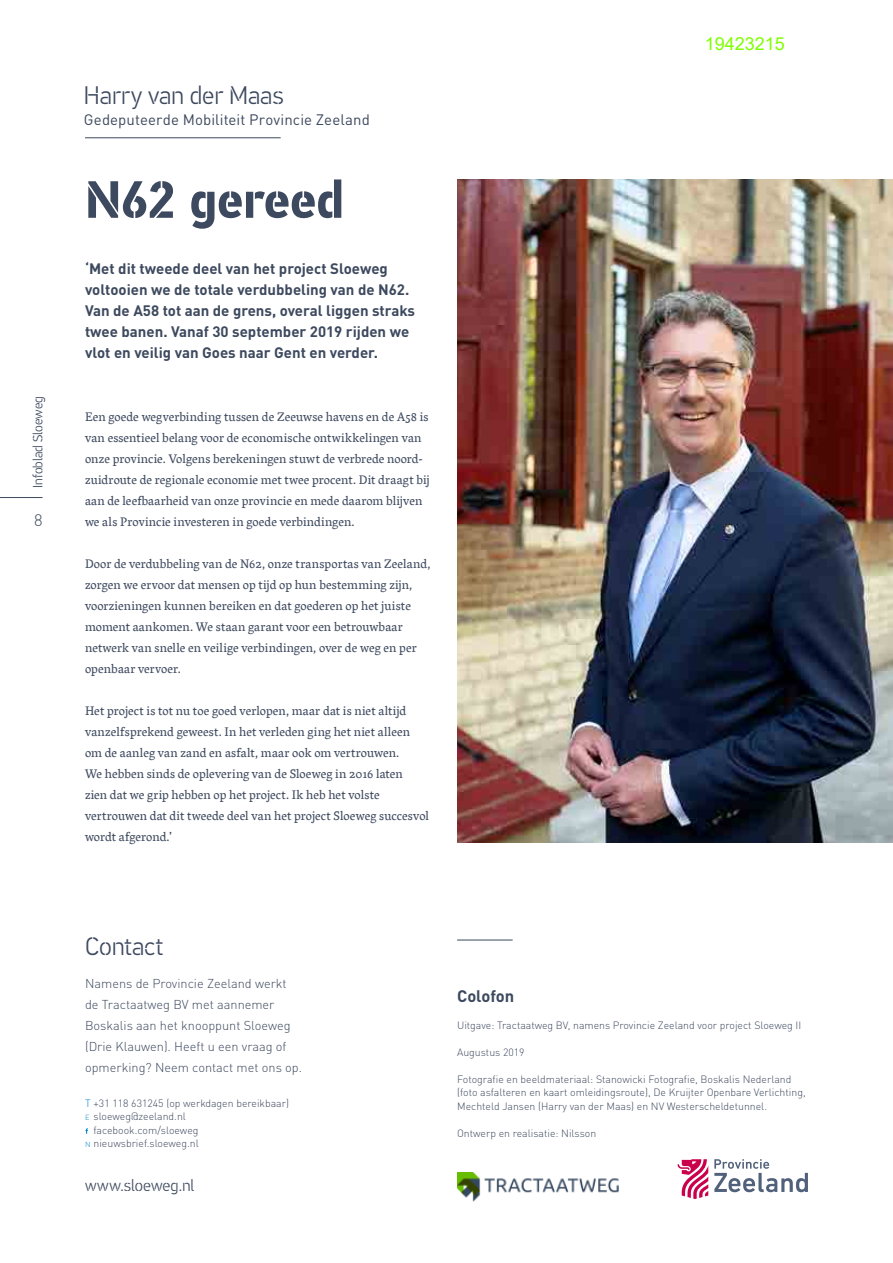
<style>
.page{position:relative;width:893px;height:1263px;background:#fff}
.page>*{position:absolute;margin:0;border:0;box-sizing:border-box;transform-origin:0 0}
.t1{font:700 52.5px "PF Din Stencil";letter-spacing:-.01em;color:#3d495e}
.t2{font:300 25.5px "PF Din Stencil";color:#3d495e}
.t3{font:18px "Arial";color:#7fff00}
.t4{font:300 16.5px "PF Din Stencil";color:#3d495e}
.t5{font:700 16.5px "DINOT";color:#3d495e}
.t6{font:300 16.5px "DINOT";color:#3d495e}
.Intro{font:700 15px/21px "DINOT";color:#3d495e}
.t7{font:15px "DIN Pro";letter-spacing:.005em;color:#3d495e}
.t8{font:300 13.5px "PF Din Stencil";color:#3d495e}
.t9{font:12.75px/21px "Vesper Pro";letter-spacing:.005em;color:#3d495e}
.Naam_tabel_figuur{font:300 12.75px/21px "DINOT";color:#3d495e}
.platte_tekst{font:300 10.5px/13.5px "DINOT";color:#3d495e}
.s1{color:#0086ce}
.s2{font-size:7.35px;color:#0086ce}
</style>
<div class="page">
<svg style="left:714px;top:1159px;width:94px;height:33px"></svg>
<svg style="left:677px;top:1159px;width:31px;height:40px"></svg>
<img style="left:457px;top:1172px;width:162px;height:30px">
<hr style="left:457px;top:940px;width:56px;height:1px;background:#3d495e">
<svg style="left:86px;top:1128px;width:2px;height:6px"></svg>
<img style="left:457px;top:180px;width:436px;height:663px">
<hr style="left:85px;top:138px;width:196px;height:1px;background:#3d495e">
<hr style="left:0;top:497px;width:43px;height:1px;background:#3d495e">
<p class="t8" style="left:30px;top:488px;width:93px;rotate:-90deg">Infoblad Sloeweg</p>
<p class="t6" style="left:34px;top:510px;width:10px">8</p>
<p class="t2" style="left:84px;top:81px;width:201px">Harry van der Maas</p>
<p class="t7" style="left:84px;top:110px;width:287px">Gedeputeerde Mobiliteit Provincie Zeeland</p>
<h2 class="t1" style="left:85px;top:168px;width:260px">N62 gereed</h2>
<p class="Intro" style="left:85px;top:258px;width:331px">‘Met dit tweede deel van het project Sloeweg voltooien we de totale verdubbeling van de N62.<br>Van de A58 tot aan de grens, overal liggen straks twee banen. Vanaf 30 september 2019 rijden we vlot en veilig van Goes naar Gent en verder.</p>
<p class="t9" style="left:85px;top:406px;width:346px">Een goede wegverbinding tussen de Zeeuwse havens en de A58 is van essentieel belang voor de economische ontwikkelingen van onze provincie. Volgens berekeningen stuwt de verbrede noord&shy;zuidroute de regionale economie met twee procent. Dit draagt bij aan de leefbaarheid van onze provincie en mede daarom blijven we als Provincie investeren in goede verbindingen.</p>
<p class="t9" style="left:85px;top:553px;width:347px">Door de verdubbeling van de N62, onze transportas van Zeeland, zorgen we ervoor dat mensen op tijd op hun bestemming zijn, voorzieningen kunnen bereiken en dat goederen op het juiste moment aankomen. We staan garant voor een betrouwbaar netwerk van snelle en veilige verbindingen, over de weg en per openbaar vervoer.</p>
<p class="t9" style="left:85px;top:700px;width:345px">Het project is tot nu toe goed verlopen, maar dat is niet altijd vanzelfsprekend geweest. In het verleden ging het niet alleen om de aanleg van zand en asfalt, maar ook om vertrouwen.<br>We hebben sinds de oplevering van de Sloeweg in 2016 laten<br>zien dat we grip hebben op het project. Ik heb het volste vertrouwen dat dit tweede deel van het project Sloeweg succesvol wordt afgerond.’</p>
<h3 class="t3" style="left:705px;top:31px;width:82px">19423215</h3>
<h2 class="t2" style="left:85px;top:932px;width:80px">Contact</h2>
<p class="Naam_tabel_figuur" style="left:85px;top:973px;width:219px">Namens de Provincie Zeeland werkt de Tractaatweg BV met aannemer Boskalis aan het knooppunt Sloeweg (Drie Klauwen). Heeft u een vraag of opmerking? Neem contact met ons op.</p>
<p class="platte_tekst" style="left:85px;top:1096px;width:205px"><span class="s1">T</span> +31 118 631245 (op werkdagen bereikbaar)</p>
<p class="platte_tekst" style="left:85px;top:1109px;width:102px"><span class="s2">e</span> sloeweg@zeeland.nl</p>
<p class="platte_tekst" style="left:94px;top:1123px;width:106px">facebook.com/sloeweg</p>
<p class="platte_tekst" style="left:85px;top:1136px;width:115px"><span class="s2">n</span> nieuwsbrief.sloeweg.nl</p>
<p class="t4" style="left:85px;top:1176px;width:111px">www.sloeweg.nl</p>
<h2 class="t5" style="left:457px;top:985px;width:59px">Colofon</h2>
<p class="platte_tekst" style="left:457px;top:1018px;width:346px">Uitgave: Tractaatweg BV, namens Provincie Zeeland voor project Sloeweg II</p>
<p class="platte_tekst" style="left:457px;top:1045px;width:69px">Augustus 2019</p>
<p class="platte_tekst" style="left:457px;top:1072px;width:350px">Fotografie en beeldmateriaal: Stanowicki Fotografie, Boskalis Nederland (foto asfalteren en kaart omleidingsroute), De Kruijter Openbare Verlichting,<br>Mechteld Jansen (Harry van der Maas) en NV Westerscheldetunnel.</p>
<p class="platte_tekst" style="left:457px;top:1126px;width:141px">Ontwerp en realisatie: Nilsson</p>
</div>
